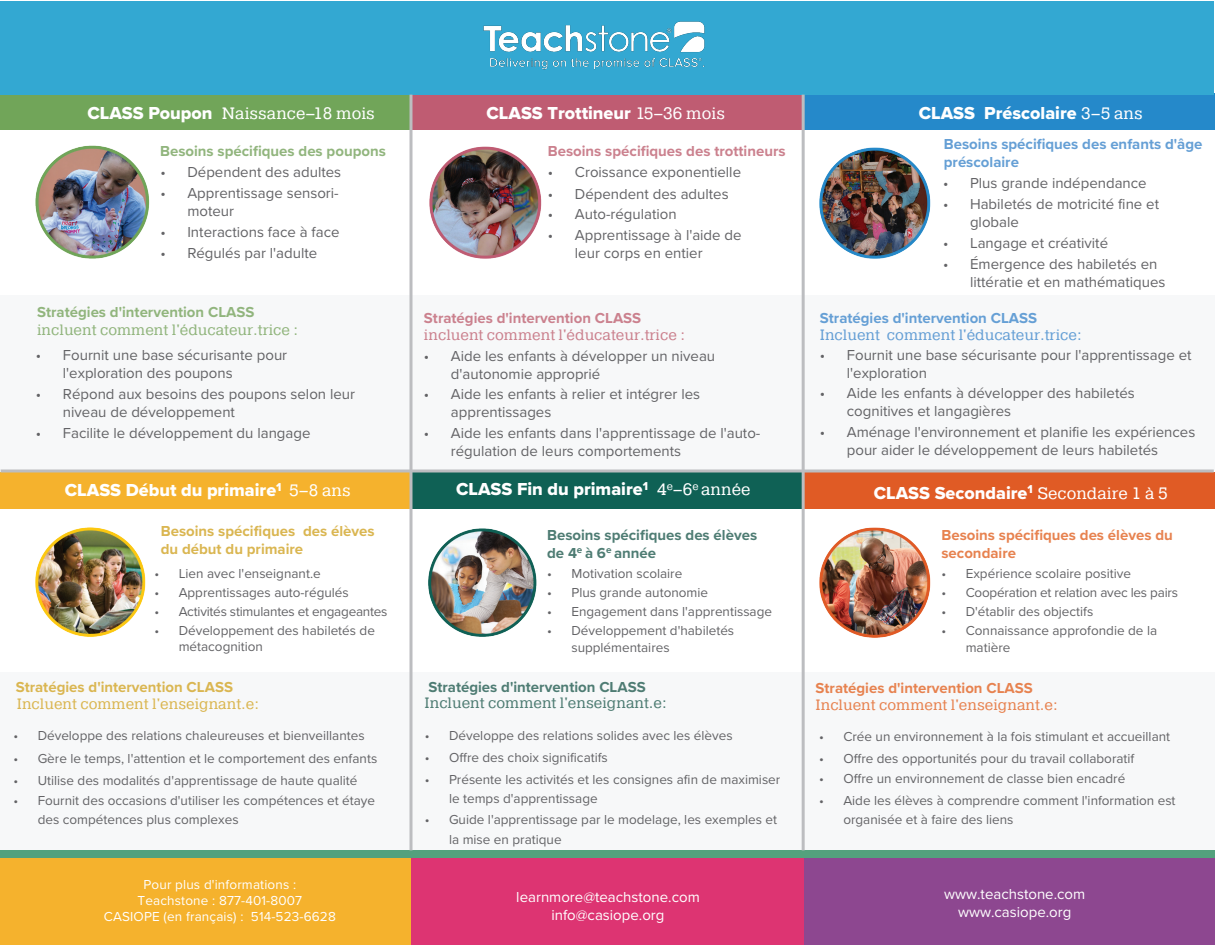
<style>
.page{position:relative;width:1215px;height:945px;background:#fff}
.page>*{position:absolute;margin:0;border:0;box-sizing:border-box;transform-origin:0 0}
.t1{font:18px "Proxima Nova Extrabld";color:#fff}
.t2{font:16.5px "Pragmatica Slab";color:#fff}
.t3{font:15px/18px "Proxima Nova";color:#636366}
.t4{font:15px/18px "Proxima Nova";color:#fff;text-align:center}
.t5{font:700 15px/18px "Proxima Nova";color:#dab651}
.t6{font:700 15px/18px "Proxima Nova";color:#659fd5}
.t7{font:700 15px/18px "Proxima Nova";color:#4e7c73}
.t8{font:700 15px/18px "Proxima Nova";color:#e7824f}
.t9{font:700 15px "Proxima Nova";color:#cb818e}
.t10{font:700 15px "Proxima Nova";color:#91b57d}
.t11{font:15px "Pragmatica Slab";color:#91b57d}
.t12{font:15px "Pragmatica Slab";color:#659fd5}
.t13{font:15px "Pragmatica Slab";color:#cb818e}
.t14{font:15px "Pragmatica Slab";color:#dab651}
.t15{font:15px "Pragmatica Slab";color:#4e7c73}
.t16{font:15px "Pragmatica Slab";color:#e7824f}
.t17{font:13.5px/16.2px "Proxima Nova";color:#636366}
.t18{font:13.5px/16.2px "Proxima Nova";letter-spacing:.01em;color:#fff;text-align:center}
.s1{font-family:"Proxima Nova Extrabld";font-size:18px}
.s2{font-family:"Pragmatica Slab";font-size:16.5px}
</style>
<div class="page">
<div style="left:0;top:93px;width:411px;height:37px;background:#71a559"></div>
<div style="left:0;top:472px;width:411px;height:37px;background:#f5b22d"></div>
<div style="left:413px;top:93px;width:390px;height:37px;background:#bf5c72"></div>
<div style="left:413px;top:472px;width:390px;height:37px;background:#0f6155"></div>
<div style="left:805px;top:93px;width:410px;height:37px;background:#2589ca"></div>
<div style="left:805px;top:472px;width:410px;height:37px;background:#e05b25"></div>
<div style="left:0;top:295px;width:410px;height:175px;background:#f7f8f9"></div>
<div style="left:0;top:672px;width:410px;height:178px;background:#f7f8f9"></div>
<div style="left:411px;top:672px;width:392px;height:178px;background:#f7f8f9"></div>
<div style="left:804px;top:672px;width:411px;height:178px;background:#f7f8f9"></div>
<div style="left:803px;top:295px;width:412px;height:175px;background:#f7f8f9"></div>
<div style="left:410px;top:295px;width:393px;height:175px;background:#f7f8f9"></div>
<div style="left:0;top:1px;width:1213px;height:94px;background:#33a8d2"></div>
<div style="left:0;top:850px;width:1215px;height:8px;background:#53a17d"></div>
<div style="left:0;top:858px;width:411px;height:86px;background:#f5b22d"></div>
<div style="left:411px;top:858px;width:394px;height:86px;background:#dd3472"></div>
<div style="left:805px;top:858px;width:410px;height:86px;background:#8d4790"></div>
<img style="left:35px;top:145px;width:115px;height:114px">
<img style="left:35px;top:527px;width:111px;height:110px">
<img style="left:819px;top:147px;width:112px;height:112px">
<img style="left:819px;top:527px;width:112px;height:111px">
<img style="left:429px;top:146px;width:113px;height:113px">
<img style="left:428px;top:528px;width:109px;height:109px">
<hr style="left:1px;top:470px;width:1213px;height:2px;background:#bcbdc0">
<hr style="left:410px;top:95px;width:2px;height:755px;background:#bcbdc0">
<hr style="left:802px;top:95px;width:3px;height:755px;background:#bcbdc0">
<img style="left:483px;top:21px;width:222px;height:49px">
<p class="t2" style="left:87px;top:104px;width:289px"><span class="s1">CLASS Poupon</span> Naissance–18 mois</p>
<h1 class="t1" style="left:487px;top:103px;width:240px">CLASS Trottineur <span class="s2">15–36 mois</span></h1>
<h1 class="t1" style="left:919px;top:103px;width:226px">CLASS Préscolaire <span class="s2">3–5 ans</span></h1>
<p class="t10" style="left:160px;top:140px;width:227px">Besoins spécifiques des poupons</p>
<p class="t3" style="left:160px;top:162px;width:182px">• Dépendent des adultes</p>
<p class="t3" style="left:187px;top:183px;width:153px;text-indent:-27px">• Apprentissage sensori&shy;moteur</p>
<p class="t3" style="left:160px;top:222px;width:181px">• Interactions face à face</p>
<p class="t3" style="left:160px;top:244px;width:158px">• Régulés par l'adulte</p>
<p class="t9" style="left:548px;top:140px;width:239px">Besoins spécifiques des trottineurs</p>
<p class="t3" style="left:548px;top:163px;width:195px">• Croissance exponentielle</p>
<p class="t3" style="left:548px;top:184px;width:182px">• Dépendent des adultes</p>
<p class="t3" style="left:548px;top:205px;width:130px">• Auto-régulation</p>
<p class="t3" style="left:575px;top:226px;width:168px;text-indent:-27px">• Apprentissage à l'aide de leur corps en entier</p>
<p class="t6" style="left:944px;top:135px;width:260px">Besoins spécifiques des enfants d'âge préscolaire</p>
<p class="t3" style="left:943px;top:173px;width:205px">• Plus grande indépendance</p>
<p class="t3" style="left:970px;top:194px;width:191px;text-indent:-27px">• Habiletés de motricité fine et globale</p>
<p class="t3" style="left:943px;top:233px;width:167px">• Langage et créativité</p>
<p class="t3" style="left:970px;top:254px;width:197px;text-indent:-27px">• Émergence des habiletés en littératie et en mathématiques</p>
<p class="t10" style="left:37px;top:301px;width:219px">Stratégies d'intervention CLASS</p>
<p class="t11" style="left:37px;top:321px;width:263px">incluent comment l'éducateur.trice :</p>
<p class="t9" style="left:424px;top:307px;width:219px">Stratégies d'intervention CLASS</p>
<p class="t13" style="left:424px;top:326px;width:263px">incluent comment l'éducateur.trice :</p>
<p class="t6" style="left:820px;top:308px;width:219px">Stratégies d'intervention CLASS</p>
<p class="t12" style="left:820px;top:326px;width:263px">Incluent comment l'éducateur.trice:</p>
<p class="t3" style="left:63px;top:346px;width:226px;text-indent:-27px">• Fournit une base sécurisante pour l'exploration des poupons</p>
<p class="t3" style="left:63px;top:384px;width:294px;text-indent:-27px">• Répond aux besoins des poupons selon leur niveau de développement</p>
<p class="t3" style="left:36px;top:423px;width:276px">• Facilite le développement du langage</p>
<p class="t3" style="left:451px;top:346px;width:266px;text-indent:-27px">• Aide les enfants à développer un niveau d'autonomie approprié</p>
<p class="t3" style="left:451px;top:384px;width:251px;text-indent:-27px">• Aide les enfants à relier et intégrer les apprentissages</p>
<p class="t3" style="left:451px;top:423px;width:311px;text-indent:-27px">• Aide les enfants dans l'apprentissage de l'auto&shy;régulation de leurs comportements</p>
<p class="t3" style="left:847px;top:345px;width:346px;text-indent:-27px">• Fournit une base sécurisante pour l'apprentissage et l'exploration</p>
<p class="t3" style="left:847px;top:384px;width:290px;text-indent:-27px">• Aide les enfants à développer des habiletés cognitives et langagières</p>
<p class="t3" style="left:847px;top:422px;width:350px;text-indent:-27px">• Aménage l'environnement et planifie les expériences pour aider le développement de leurs habiletés</p>
<h1 class="t1" style="left:65px;top:480px;width:287px">CLASS Début du primaire<sup>1</sup> <span class="s2">5–8 ans</span></h1>
<h1 class="t1" style="left:456px;top:476px;width:296px">CLASS Fin du primaire<sup>1</sup> <span class="s2">4</span><sup>e</sup><span class="s2">–6</span><sup>e</sup> <span class="s2">année</span></h1>
<h1 class="t1" style="left:874px;top:479px;width:296px">CLASS Secondaire<sup>1</sup> <span class="s2">Secondaire 1 à 5</span></h1>
<p class="t5" style="left:161px;top:522px;width:215px">Besoins spécifiques des élèves du début du primaire</p>
<p class="t7" style="left:547px;top:526px;width:212px">Besoins spécifiques des élèves de 4<sup>e</sup> à 6<sup>e</sup> année</p>
<p class="t8" style="left:941px;top:526px;width:233px">Besoins spécifiques des élèves du secondaire</p>
<p class="t17" style="left:154px;top:565px;width:168px">• Lien avec l'enseignant.e</p>
<p class="t17" style="left:154px;top:584px;width:196px">• Apprentissages auto-régulés</p>
<p class="t17" style="left:154px;top:603px;width:235px">• Activités stimulantes et engageantes</p>
<p class="t17" style="left:179px;top:622px;width:198px;text-indent:-24px">• Développement des habiletés de métacognition</p>
<p class="t5" style="left:16px;top:677px;width:219px">Stratégies d'intervention CLASS</p>
<p class="t14" style="left:17px;top:695px;width:244px">Incluent comment l'enseignant.e:</p>
<p class="t17" style="left:13px;top:727px;width:353px">• Développe des relations chaleureuses et bienveillantes</p>
<p class="t17" style="left:13px;top:749px;width:365px">• Gère le temps, l'attention et le comportement des enfants</p>
<p class="t17" style="left:13px;top:771px;width:346px">• Utilise des modalités d'apprentissage de haute qualité</p>
<p class="t17" style="left:38px;top:791px;width:339px;line-height:18.9px;text-indent:-24px">• Fournit des occasions d'utiliser les compétences et étaye des compétences plus complexes</p>
<p class="t18" style="left:104px;top:876px;width:234px">Pour plus d'informations :<br>Teachstone : 877-401-8007<br>CASIOPE (en français) : 514-523-6628</p>
<p class="t17" style="left:547px;top:565px;width:137px">• Motivation scolaire</p>
<p class="t17" style="left:547px;top:584px;width:163px">• Plus grande autonomie</p>
<p class="t17" style="left:547px;top:603px;width:226px">• Engagement dans l'apprentissage</p>
<p class="t17" style="left:571px;top:622px;width:164px;text-indent:-24px">• Développement d'habiletés supplémentaires</p>
<p class="t7" style="left:428px;top:677px;width:219px">Stratégies d'intervention CLASS</p>
<p class="t15" style="left:425px;top:694px;width:244px">Incluent comment l'enseignant.e:</p>
<p class="t17" style="left:425px;top:726px;width:309px">• Développe des relations solides avec les élèves</p>
<p class="t17" style="left:425px;top:749px;width:185px">• Offre des choix significatifs</p>
<p class="t17" style="left:449px;top:769px;width:333px;line-height:18.9px;text-indent:-24px">• Présente les activités et les consignes afin de maximiser le temps d'apprentissage</p>
<p class="t17" style="left:449px;top:810px;width:330px;line-height:19.2px;text-indent:-24px">• Guide l'apprentissage par le modelage, les exemples et la mise en pratique</p>
<p class="t17" style="left:941px;top:565px;width:191px">• Expérience scolaire positive</p>
<p class="t17" style="left:941px;top:584px;width:238px">• Coopération et relation avec les pairs</p>
<p class="t17" style="left:941px;top:603px;width:153px">• D'établir des objectifs</p>
<p class="t17" style="left:966px;top:622px;width:193px;text-indent:-24px">• Connaissance approfondie de la matière</p>
<p class="t8" style="left:816px;top:678px;width:219px">Stratégies d'intervention CLASS</p>
<p class="t16" style="left:816px;top:696px;width:244px">Incluent comment l'enseignant.e:</p>
<p class="t17" style="left:819px;top:728px;width:353px">• Crée un environnement à la fois stimulant et accueillant</p>
<p class="t17" style="left:819px;top:749px;width:317px">• Offre des opportunités pour du travail collaboratif</p>
<p class="t17" style="left:819px;top:770px;width:308px">• Offre un environnement de classe bien encadré</p>
<p class="t17" style="left:843px;top:791px;width:334px;line-height:18.9px;text-indent:-24px">• Aide les élèves à comprendre comment l'information est organisée et à faire des liens</p>
<p class="t4" style="left:516px;top:888px;width:185px">learnmore@teachstone.com info@casiope.org</p>
<p class="t4" style="left:944px;top:884px;width:143px">www.teachstone.com www.casiope.org</p>
</div>
